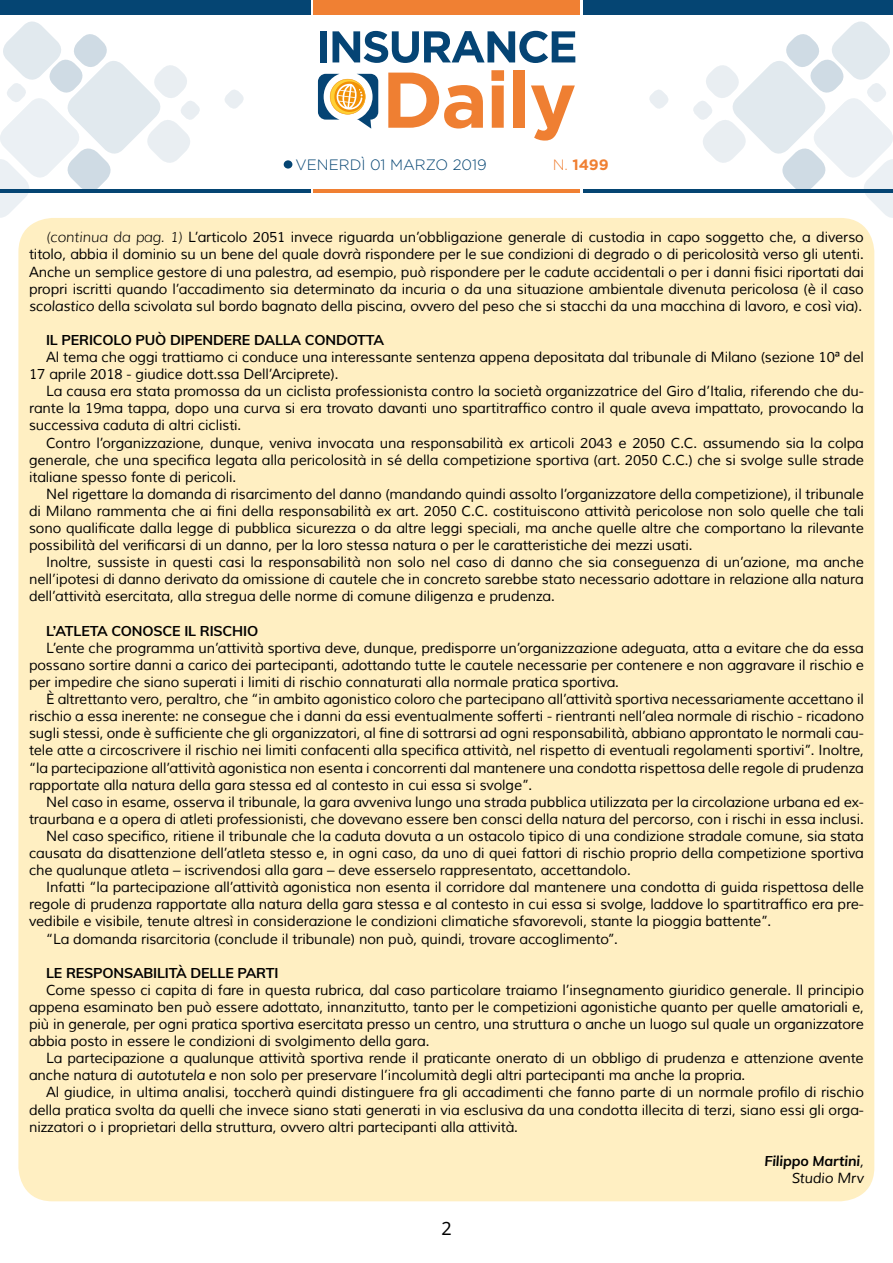
<style>
.page{position:relative;width:893px;height:1263px;background:#fff}
.page>*{position:absolute;margin:0;border:0;box-sizing:border-box;transform-origin:0 0}
.t1{font:18px "Noto Sans";color:#000}
.t2{font:300 15px "Gotham";color:#054573}
.t3{font:700 15px "Gotham";color:#f08033}
.t4{font:14.25px/17.1px "Muli";letter-spacing:-.01em;color:#000;text-align:justify}
.t5{font:700 14.25px "Muli";letter-spacing:-.01em;color:#000}
.t6{font:italic 700 14.25px/17.1px "Muli";letter-spacing:-.01em;color:#000;text-align:right}
.s1{font-weight:300}
.s2{font-weight:300;font-style:italic}
.s3{font-style:italic}
.s4{font-weight:400}
</style>
<div class="page">
<div style="left:583px;top:0;width:310px;height:15px;background:#054573"></div>
<div style="left:314px;top:0;width:266px;height:15px;background:#f08033"></div>
<hr style="left:583px;top:189px;width:310px;height:3px;background:#054573">
<hr style="left:314px;top:189px;width:266px;height:3px;background:#f08033">
<svg style="left:649px;top:90px;width:19px;height:19px"></svg>
<svg style="left:225px;top:90px;width:19px;height:19px"></svg>
<svg style="left:691px;top:21px;width:202px;height:202px"></svg>
<svg style="left:0;top:21px;width:202px;height:202px"></svg>
<svg style="left:318px;top:74px;width:60px;height:55px"></svg>
<svg style="left:388px;top:73px;width:95px;height:56px"></svg>
<svg style="left:491px;top:70px;width:13px;height:58px"></svg>
<div style="left:513px;top:70px;width:12px;height:58px;background:#ef7f32"></div>
<svg style="left:531px;top:85px;width:44px;height:56px"></svg>
<div style="left:320px;top:31px;width:7px;height:31px;background:#054474"></div>
<svg style="left:332px;top:31px;width:243px;height:32px"></svg>
<hr style="left:0;top:189px;width:310px;height:3px;background:#054573">
<div style="left:0;top:0;width:310px;height:15px;background:#054573"></div>
<div style="left:284px;top:160px;width:8px;height:9px;background:#054573;border-radius:50%"></div>
<div style="left:18px;top:218px;width:856px;height:983px;background:#ffefc2;border-radius:34px"></div>
<p class="t2" style="left:296px;top:157px;width:193px">VENERDÌ 01 MARZO 2019</p>
<p class="t3" style="left:553px;top:156px;width:58px"><span class="s1">N.</span> 1499</p>
<p class="t4" style="left:29px;top:229px;width:836px;text-indent:17px"><span class="s2">(continua da pag. 1)</span> L’articolo 2051 invece riguarda un’obbligazione generale di custodia in capo soggetto che, a diverso titolo, abbia il dominio su un bene del quale dovrà rispondere per le sue condizioni di degrado o di pericolosità verso gli utenti.<br>Anche un semplice gestore di una palestra, ad esempio, può rispondere per le cadute accidentali o per i danni fisici riportati dai propri iscritti quando l’accadimento sia determinato da incuria o da una situazione ambientale divenuta pericolosa (è il caso <span class="s3">scolastico</span> della scivolata sul bordo bagnato della piscina, ovvero del peso che si stacchi da una macchina di lavoro, e così via).</p>
<p class="t5" style="left:46px;top:329px;width:339px">IL PERICOLO PUÒ DIPENDERE DALLA CONDOTTA</p>
<p class="t4" style="left:29px;top:349px;width:836px;text-indent:17px">Al tema che oggi trattiamo ci conduce una interessante sentenza appena depositata dal tribunale di Milano (sezione 10ª del<br>17 aprile 2018 - giudice dott.ssa Dell’Arciprete).</p>
<p class="t4" style="left:29px;top:383px;width:836px;text-indent:17px">La causa era stata promossa da un ciclista professionista contro la società organizzatrice del Giro d’Italia, riferendo che du&shy;rante la 19ma tappa, dopo una curva si era trovato davanti uno spartitraffico contro il quale aveva impattato, provocando la successiva caduta di altri ciclisti.</p>
<p class="t4" style="left:29px;top:434px;width:836px;text-indent:17px">Contro l’organizzazione, dunque, veniva invocata una responsabilità ex articoli 2043 e 2050 C.C. assumendo sia la colpa generale, che una specifica legata alla pericolosità in sé della competizione sportiva (art. 2050 C.C.) che si svolge sulle strade italiane spesso fonte di pericoli.</p>
<p class="t4" style="left:29px;top:486px;width:836px;text-indent:17px">Nel rigettare la domanda di risarcimento del danno (mandando quindi assolto l’organizzatore della competizione), il tribunale di Milano rammenta che ai fini della responsabilità ex art. 2050 C.C. costituiscono attività pericolose non solo quelle che tali sono qualificate dalla legge di pubblica sicurezza o da altre leggi speciali, ma anche quelle altre che comportano la rilevante possibilità del verificarsi di un danno, per la loro stessa natura o per le caratteristiche dei mezzi usati.</p>
<p class="t4" style="left:29px;top:554px;width:836px;text-indent:17px">Inoltre, sussiste in questi casi la responsabilità non solo nel caso di danno che sia conseguenza di un’azione, ma anche nell’ipotesi di danno derivato da omissione di cautele che in concreto sarebbe stato necessario adottare in relazione alla natura dell’attività esercitata, alla stregua delle norme di comune diligenza e prudenza.</p>
<p class="t5" style="left:46px;top:620px;width:214px">L’ATLETA CONOSCE IL RISCHIO</p>
<p class="t4" style="left:29px;top:640px;width:836px;text-indent:17px">L’ente che programma un’attività sportiva deve, dunque, predisporre un’organizzazione adeguata, atta a evitare che da essa possano sortire danni a carico dei partecipanti, adottando tutte le cautele necessarie per contenere e non aggravare il rischio e per impedire che siano superati i limiti di rischio connaturati alla normale pratica sportiva.</p>
<p class="t4" style="left:29px;top:691px;width:836px;text-indent:17px">È altrettanto vero, peraltro, che “in ambito agonistico coloro che partecipano all’attività sportiva necessariamente accettano il rischio a essa inerente: ne consegue che i danni da essi eventualmente sofferti - rientranti nell’alea normale di rischio - ricadono sugli stessi, onde è sufficiente che gli organizzatori, al fine di sottrarsi ad ogni responsabilità, abbiano approntato le normali cau&shy;tele atte a circoscrivere il rischio nei limiti confacenti alla specifica attività, nel rispetto di eventuali regolamenti sportivi”. Inoltre, “la partecipazione all’attività agonistica non esenta i concorrenti dal mantenere una condotta rispettosa delle regole di prudenza rapportate alla natura della gara stessa ed al contesto in cui essa si svolge”.</p>
<p class="t4" style="left:46px;top:793px;width:819px">Nel caso in esame, osserva il tribunale, la gara avveniva lungo una strada pubblica utilizzata per la circolazione urbana ed ex-</p>
<p class="t4" style="left:29px;top:811px;width:836px">traurbana e a opera di atleti professionisti, che dovevano essere ben consci della natura del percorso, con i rischi in essa inclusi.</p>
<p class="t4" style="left:46px;top:828px;width:819px">Nel caso specifico, ritiene il tribunale che la caduta dovuta a un ostacolo tipico di una condizione stradale comune, sia stata</p>
<p class="t4" style="left:29px;top:845px;width:836px">causata da disattenzione dell’atleta stesso e, in ogni caso, da uno di quei fattori di rischio proprio della competizione sportiva</p>
<p class="t4" style="left:29px;top:862px;width:603px">che qualunque atleta – iscrivendosi alla gara – deve esserselo rappresentato, accettandolo.</p>
<p class="t4" style="left:46px;top:879px;width:819px">Infatti “la partecipazione all’attività agonistica non esenta il corridore dal mantenere una condotta di guida rispettosa delle</p>
<p class="t4" style="left:29px;top:896px;width:836px">regole di prudenza rapportate alla natura della gara stessa e al contesto in cui essa si svolge, laddove lo spartitraffico era pre-</p>
<p class="t4" style="left:29px;top:913px;width:744px">vedibile e visibile, tenute altresì in considerazione le condizioni climatiche sfavorevoli, stante la pioggia battente”.</p>
<p class="t4" style="left:46px;top:930px;width:573px">“La domanda risarcitoria (conclude il tribunale) non può, quindi, trovare accoglimento”.</p>
<p class="t5" style="left:46px;top:962px;width:234px">LE RESPONSABILITÀ DELLE PARTI</p>
<p class="t4" style="left:29px;top:982px;width:836px;text-indent:17px">Come spesso ci capita di fare in questa rubrica, dal caso particolare traiamo l’insegnamento giuridico generale. Il principio appena esaminato ben può essere adottato, innanzitutto, tanto per le competizioni agonistiche quanto per quelle amatoriali e, più in generale, per ogni pratica sportiva esercitata presso un centro, una struttura o anche un luogo sul quale un organizzatore abbia posto in essere le condizioni di svolgimento della gara.</p>
<p class="t4" style="left:29px;top:1050px;width:836px;text-indent:17px">La partecipazione a qualunque attività sportiva rende il praticante onerato di un obbligo di prudenza e attenzione avente anche natura di <span class="s3">autotutela</span> e non solo per preservare l’incolumità degli altri partecipanti ma anche la propria.</p>
<p class="t4" style="left:29px;top:1084px;width:836px;text-indent:17px">Al giudice, in ultima analisi, toccherà quindi distinguere fra gli accadimenti che fanno parte di un normale profilo di rischio della pratica svolta da quelli che invece siano stati generati in via esclusiva da una condotta illecita di terzi, siano essi gli orga&shy;nizzatori o i proprietari della struttura, ovvero altri partecipanti alla attività.</p>
<p class="t6" style="left:764px;top:1151px;width:101px">Filippo Martini<span class="s4">,<br>Studio Mrv</span></p>
<p class="t1" style="left:441px;top:1216px;width:12px">2</p>
</div>
